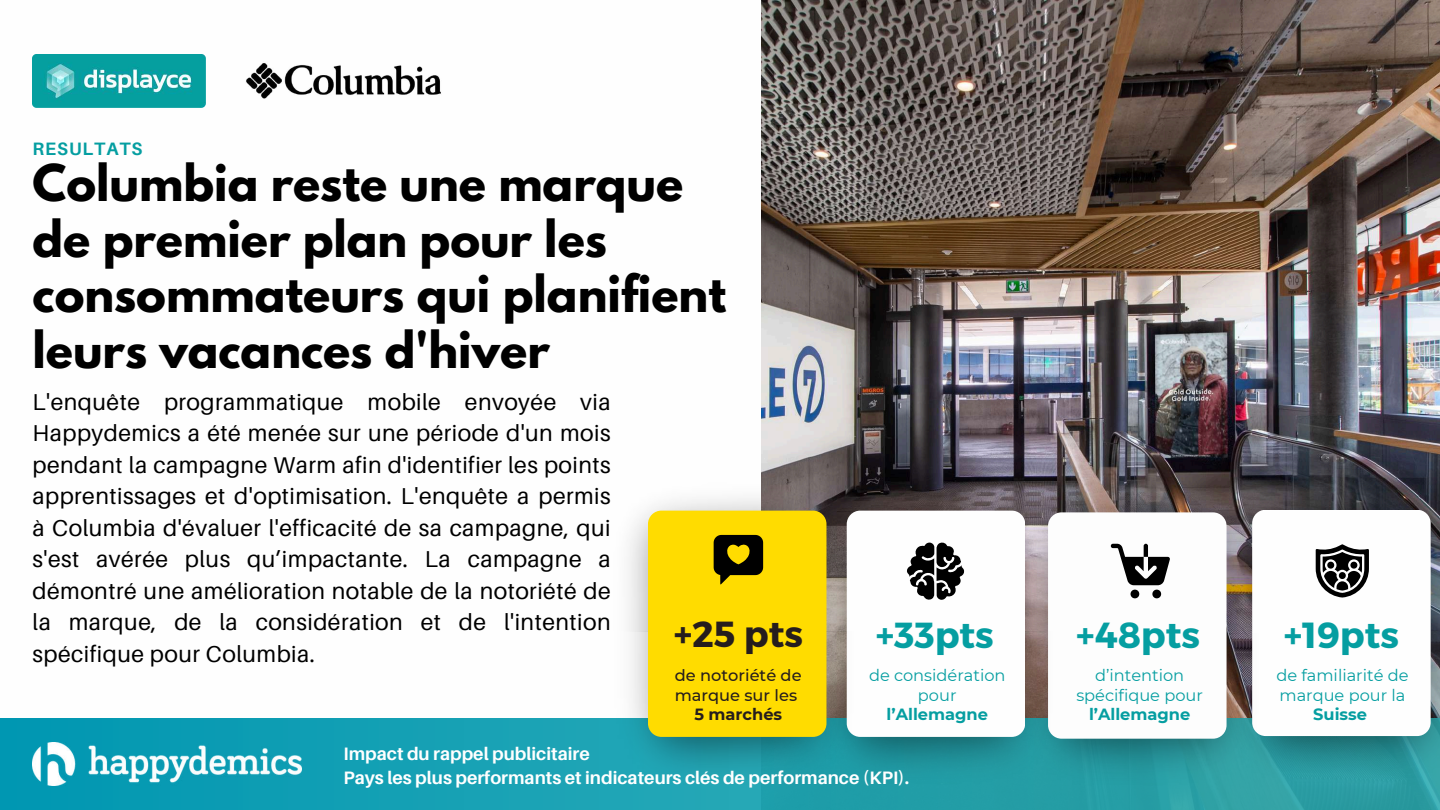
<style>
.page{position:relative;width:1440px;height:810px;background:#fff}
.page>*{position:absolute;margin:0;border:0;box-sizing:border-box;transform-origin:0 0}
.t1{font:700 45px/55.5px "League Spartan";color:#000}
.t2{font:700 36.2px "Montserrat";color:#059ea1}
.t3{font:700 36.2px "Montserrat";color:#251d1d}
.t4{font:23px/31.5px "Aileron";letter-spacing:.02em;color:#000;text-align:justify}
.t5{font:700 18px/24.8px "Aileron";color:#fff}
.t6{font:700 18px "Aileron";letter-spacing:.05em;color:#059ea1}
.t7{font:16.2px/19.5px "Montserrat";color:#059ea1;text-align:center}
.t8{font:700 16.2px "Montserrat";color:#059ea1}
.t9{font:500 16.2px/19.5px "Montserrat";color:#251d1d}
.t10{font:700 16.2px "Montserrat";color:#251d1d}
</style>
<div class="page">
<img style="left:761px;top:1px;width:679px;height:479px">
<div style="left:0;top:718px;width:1440px;height:92px;background:linear-gradient(to right,#069db8,#33a0a2)"></div>
<img style="left:1210px;top:477px;width:230px;height:312px">
<div style="left:1252px;top:510px;width:179px;height:226px;background:#fefefe;border-radius:14px"></div>
<img style="left:1006px;top:480px;width:264px;height:312px">
<div style="left:1048px;top:512px;width:179px;height:227px;background:#fdfdfd;border-radius:14px"></div>
<img style="left:866px;top:478px;width:198px;height:312px">
<div style="left:847px;top:511px;width:178px;height:226px;background:#fefefe;border-radius:13px"></div>
<img style="left:33px;top:54px;width:172px;height:54px">
<img style="left:246px;top:63px;width:195px;height:36px">
<svg style="left:1111px;top:544px;width:59px;height:54px"></svg>
<svg style="left:907px;top:542px;width:58px;height:58px"></svg>
<svg style="left:1316px;top:544px;width:53px;height:54px"></svg>
<img style="left:601px;top:478px;width:265px;height:312px">
<div style="left:648px;top:511px;width:178px;height:226px;background:#ffdc00;border-radius:13px"></div>
<svg style="left:714px;top:535px;width:49px;height:49px"></svg>
<img style="left:33px;top:743px;width:268px;height:42px">
<p class="t6" style="left:33px;top:138px;width:111px">RESULTATS</p>
<h1 class="t1" style="left:33px;top:161px;width:695px">Columbia reste une marque de premier plan pour les consommateurs qui planifient leurs vacances d'hiver</h1>
<p class="t4" style="left:33px;top:386px;width:580px">L'enquête programmatique mobile envoyée via Happydemics a été menée sur une période d'un mois pendant la campagne Warm afin d'identifier les points apprentissages et d'optimisation. L'enquête a permis à Columbia d'évaluer l'efficacité de sa campagne, qui s'est avérée plus qu’impactante. La campagne a démontré une amélioration notable de la notoriété de la marque, de la considération et de l'intention spécifique pour Columbia.</p>
<h2 class="t3" style="left:674px;top:610px;width:131px">+25 pts</h2>
<p class="t9" style="left:675px;top:666px;width:128px">de notoriété de marque sur les</p>
<p class="t10" style="left:694px;top:705px;width:89px">5 marchés</p>
<h2 class="t2" style="left:876px;top:611px;width:120px">+33pts</h2>
<p class="t7" style="left:869px;top:666px;width:138px">de considération pour</p>
<p class="t8" style="left:887px;top:705px;width:103px">l’Allemagne</p>
<p class="t5" style="left:343px;top:741px;width:567px">Impact du rappel publicitaire<br>Pays les plus performants et indicateurs clés de performance (KPI).</p>
<h2 class="t2" style="left:1076px;top:611px;width:125px">+48pts</h2>
<p class="t7" style="left:1076px;top:666px;width:128px">d’intention spécifique pour</p>
<p class="t8" style="left:1089px;top:705px;width:103px">l’Allemagne</p>
<h2 class="t2" style="left:1284px;top:611px;width:117px">+19pts</h2>
<p class="t7" style="left:1276px;top:666px;width:134px;text-align:left">de familiarité de marque pour la</p>
<p class="t8" style="left:1313px;top:705px;width:55px">Suisse</p>
</div>
